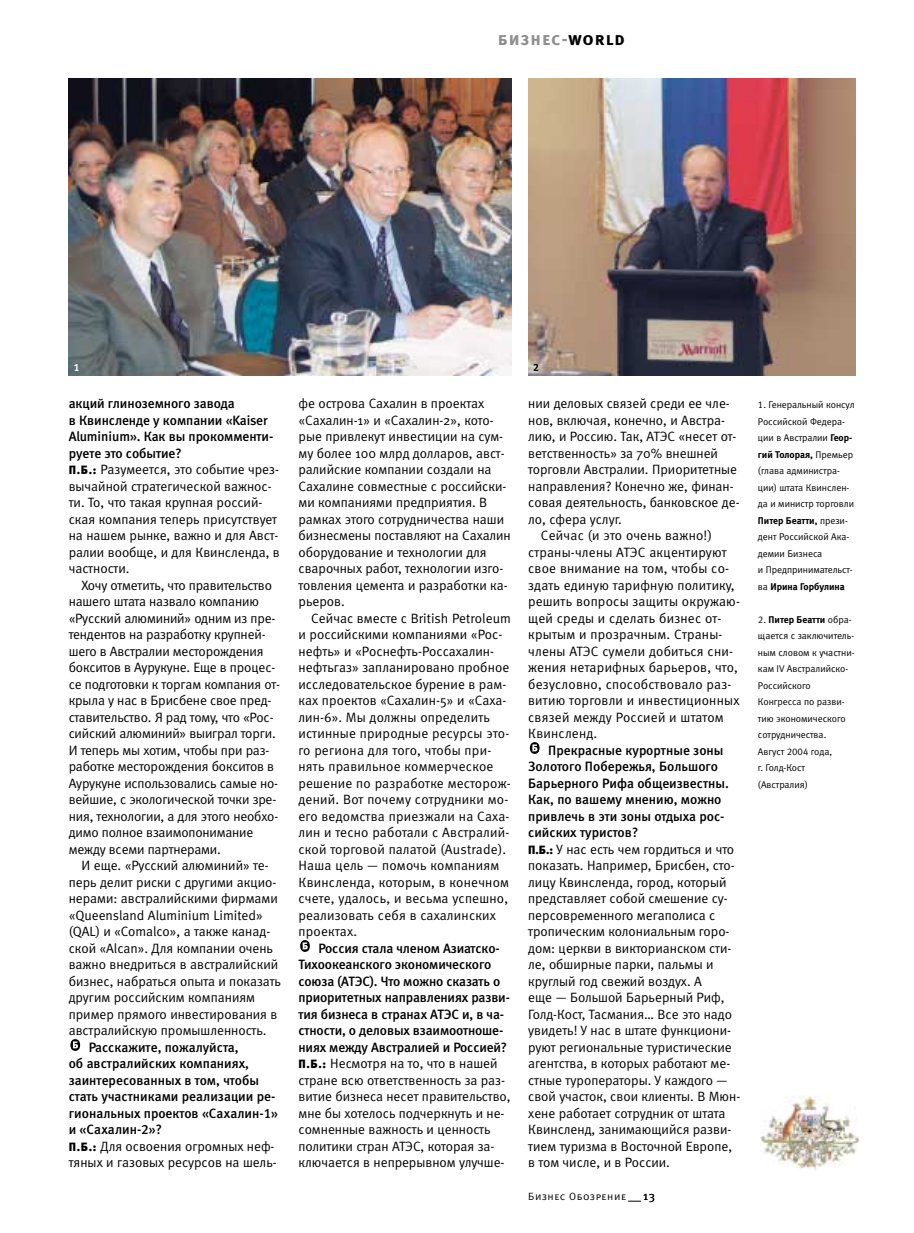
<style>
.page{position:relative;width:914px;height:1233px;background:#fff}
.page>*{position:absolute;margin:0;border:0;box-sizing:border-box;transform-origin:0 0}
.t1{font:18px "Meta Bold Caps LFC";letter-spacing:.055em;color:#8f8f8f}
.t2{font:13.5px/16.5px "Meta Normal C";color:#000}
.t3{font:13.5px/16.5px "Meta Medium LFC";letter-spacing:-.005em;color:#000}
.t4{font:12px "Meta Normal C";color:#000}
.t5{font:10.5px "Meta Normal Caps C";letter-spacing:.055em;color:#000}
.t6{font:10.5px "Meta Bold LFC";color:#fff}
.t7{font:10.5px "Meta Bold LFC";color:#000}
.t8{font:9.75px/16.5px "Meta Normal LFC";color:#000}
.t9{font:9.75px "Meta Bold C";color:#000}
.s1{color:#000}
.s2{font-family:"Meta Black Caps C";font-size:12px}
.s3{font-family:"Meta Bold C"}
.s4{font-family:"Meta Normal LFC"}
</style>
<div class="page">
<svg style="left:628px;top:1201px;width:13px;height:1px"></svg>
<svg style="left:70px;top:1039px;width:10px;height:12px"></svg>
<svg style="left:300px;top:940px;width:10px;height:12px"></svg>
<svg style="left:530px;top:742px;width:9px;height:12px"></svg>
<img style="left:760px;top:1095px;width:99px;height:75px">
<img style="left:69px;top:78px;width:442px;height:297px">
<img style="left:528px;top:78px;width:327px;height:297px">
<h1 class="t1" style="left:498px;top:28px;width:128px">бизнес-<span class="s1">world</span></h1>
<p class="t6" style="left:74px;top:364px;width:7px">1</p>
<p class="t7" style="left:533px;top:364px;width:7px">2</p>
<p class="t3" style="left:69px;top:397px;width:206px">акций глиноземного завода<br>в Квинсленде у компании «Kaiser<br>Aluminium». Как вы прокомменти&shy;руете это событие?</p>
<p class="t2" style="left:69px;top:463px;width:213px"><span class="s2">П.Б.:</span> Разумеется, это событие чрез&shy;вычайной стратегической важнос&shy;ти. То, что такая крупная россий&shy;ская компания теперь присутствует на нашем рынке, важно и для Авст&shy;ралии вообще, и для Квинсленда, в частности.</p>
<p class="t2" style="left:69px;top:578px;width:213px;text-indent:13px">Хочу отметить, что правительство нашего штата назвало компанию «Русский алюминий» одним из пре&shy;тендентов на разработку крупней&shy;шего в Австралии месторождения бокситов в Аурукуне. Еще в процес&shy;се подготовки к торгам компания от&shy;крыла у нас в Брисбене свое пред&shy;ставительство. Я рад тому, что «Рос&shy;сийский алюминий» выиграл торги.<br>И теперь мы хотим, чтобы при раз&shy;работке месторождения бокситов в Аурукуне использовались самые но&shy;вейшие, с экологической точки зре&shy;ния, технологии, а для этого необхо&shy;димо полное взаимопонимание между всеми партнерами.</p>
<p class="t2" style="left:69px;top:859px;width:214px;text-indent:13px">И еще. «Русский алюминий» те&shy;перь делит риски с другими акцио&shy;нерами: австралийскими фирмами «Queensland Aluminium Limited» (QAL) и «Comalco», а также канад&shy;ской «Alcan». Для компании очень важно внедриться в австралийский бизнес, набраться опыта и показать другим российским компаниям пример прямого инвестирования в австралийскую промышленность.</p>
<p class="t3" style="left:69px;top:1040px;width:211px;text-indent:20px">Расскажите, пожалуйста,<br>об австралийских компаниях, заинтересованных в том, чтобы стать участниками реализации ре&shy;гиональных проектов «Сахалин-1» и «Сахалин-2»?</p>
<p class="t2" style="left:69px;top:1139px;width:209px"><span class="s2">П.Б.:</span> Для освоения огромных неф&shy;тяных и газовых ресурсов на шель-</p>
<p class="t2" style="left:298px;top:397px;width:214px">фе острова Сахалин в проектах «Сахалин-1» и «Сахалин-2», кото&shy;рые привлекут инвестиции на сум&shy;му более 100 млрд долларов, авст&shy;ралийские компании создали на<br>Сахалине совместные с российски&shy;ми компаниями предприятия. В рамках этого сотрудничества наши бизнесмены поставляют на Сахалин оборудование и технологии для сварочных работ, технологии изго&shy;товления цемента и разработки ка&shy;рьеров.</p>
<p class="t2" style="left:298px;top:611px;width:214px;text-indent:13px">Сейчас вместе с British Petroleum и российскими компаниями «Рос&shy;нефть» и «Роснефть-Россахалин&shy;нефтьгаз» запланировано пробное исследовательское бурение в рам&shy;ках проектов «Сахалин-5» и «Саха&shy;лин-6». Мы должны определить истинные природные ресурсы это&shy;го региона для того, чтобы при&shy;нять правильное коммерческое решение по разработке месторож&shy;дений. Вот почему сотрудники мо&shy;его ведомства приезжали на Саха&shy;лин и тесно работали с Австралий&shy;ской торговой палатой (Austrade).<br>Наша цель — помочь компаниям<br>Квинсленда, которым, в конечном счете, удалось, и весьма успешно, реализовать себя в сахалинских проектах.</p>
<p class="t3" style="left:298px;top:941px;width:213px;text-indent:20px">Россия стала членом Азиатско-Тихоокеанского экономического союза (АТЭС). Что можно сказать о приоритетных направлениях разви&shy;тия бизнеса в странах АТЭС и, в ча&shy;стности, о деловых взаимоотноше&shy;ниях между Австралией и Россией?</p>
<p class="t2" style="left:298px;top:1057px;width:214px"><span class="s2">П.Б.:</span> Несмотря на то, что в нашей стране всю ответственность за раз&shy;витие бизнеса несет правительство, мне бы хотелось подчеркнуть и не&shy;сомненные важность и ценность политики стран АТЭС, которая за&shy;ключается в непрерывном улучше-</p>
<p class="t2" style="left:528px;top:397px;width:203px">нии деловых связей среди ее чле-</p>
<p class="t2" style="left:528px;top:413px;width:198px">нов, включая, конечно, и Австра-</p>
<p class="t2" style="left:528px;top:430px;width:210px">лию, и Россию. Так, АТЭС «несет от-</p>
<p class="t2" style="left:528px;top:446px;width:191px">ветственность» за 70% внешней</p>
<p class="t2" style="left:528px;top:463px;width:210px">торговли Австралии. Приоритетные</p>
<p class="t2" style="left:528px;top:479px;width:207px">направления? Конечно же, финан-</p>
<p class="t2" style="left:528px;top:496px;width:213px">совая деятельность, банковское де-</p>
<p class="t2" style="left:528px;top:512px;width:95px">ло, сфера услуг.</p>
<p class="t2" style="left:541px;top:529px;width:172px">Сейчас (и это очень важно!)</p>
<p class="t2" style="left:528px;top:545px;width:200px">страны-члены АТЭС акцентируют</p>
<p class="t2" style="left:528px;top:562px;width:202px">свое внимание на том, чтобы со-</p>
<p class="t2" style="left:528px;top:578px;width:208px">здать единую тарифную политику,</p>
<p class="t2" style="left:528px;top:595px;width:213px">решить вопросы защиты окружаю-</p>
<p class="t2" style="left:528px;top:611px;width:195px">щей среды и сделать бизнес от-</p>
<p class="t2" style="left:528px;top:628px;width:196px">крытым и прозрачным. Страны-</p>
<p class="t2" style="left:528px;top:644px;width:206px">члены АТЭС сумели добиться сни-</p>
<p class="t2" style="left:528px;top:661px;width:211px">жения нетарифных барьеров, что,</p>
<p class="t2" style="left:528px;top:677px;width:205px">безусловно, способствовало раз-</p>
<p class="t2" style="left:528px;top:694px;width:213px">витию торговли и инвестиционных</p>
<p class="t2" style="left:528px;top:710px;width:197px">связей между Россией и штатом</p>
<p class="t2" style="left:528px;top:727px;width:71px">Квинсленд.</p>
<p class="t3" style="left:528px;top:743px;width:202px;text-indent:20px">Прекрасные курортные зоны<br>Золотого Побережья, Большого<br>Барьерного Рифа общеизвестны.<br>Как, по вашему мнению, можно привлечь в эти зоны отдыха рос&shy;сийских туристов?</p>
<p class="t2" style="left:528px;top:842px;width:214px"><span class="s2">П.Б.:</span> У нас есть чем гордиться и что показать. Например, Брисбен, сто&shy;лицу Квинсленда, город, который представляет собой смешение су&shy;персовременного мегаполиса с тропическим колониальным горо&shy;дом: церкви в викторианском сти&shy;ле, обширные парки, пальмы и круглый год свежий воздух. А<br>еще — Большой Барьерный Риф,<br>Голд-Кост, Тасмания… Все это надо увидеть! У нас в штате функциони&shy;руют региональные туристические агентства, в которых работают ме&shy;стные туроператоры. У каждого — свой участок, свои клиенты. В Мюн&shy;хене работает сотрудник от штата<br>Квинсленд, занимающийся разви&shy;тием туризма в Восточной Европе, в том числе, и в России.</p>
<p class="t5" style="left:528px;top:1190px;width:99px">Бизнес Обозрение</p>
<p class="t4" style="left:643px;top:1192px;width:13px">13</p>
<p class="t8" style="left:758px;top:398px;width:98px">1. Генеральный консул<br>Российской Федера&shy;ции в Австралии <span class="s3">Геор-</span></p>
<p class="t9" style="left:758px;top:451px;width:97px">гий Толорая, <span class="s4">Премьер</span></p>
<p class="t8" style="left:758px;top:464px;width:98px">(глава администра&shy;ции) штата Квинслен&shy;да и министр торговли</p>
<p class="t9" style="left:758px;top:517px;width:91px">Питер Беатти, <span class="s4">прези-</span></p>
<p class="t8" style="left:758px;top:530px;width:96px">дент Российской Ака&shy;демии Бизнеса<br>и Предпринимательст-</p>
<p class="t9" style="left:758px;top:583px;width:88px"><span class="s4">ва</span> Ирина Горбулина</p>
<p class="t9" style="left:758px;top:616px;width:95px"><span class="s4">2.</span> Питер Беатти <span class="s4">обра-</span></p>
<p class="t8" style="left:758px;top:629px;width:98px">щается с заключитель&shy;ным словом к участни&shy;кам IV Австралийско-<br>Российского<br>Конгресса по разви&shy;тию экономического сотрудничества.<br>Август 2004 года,<br>г. Голд-Кост (Австралия)</p>
</div>
